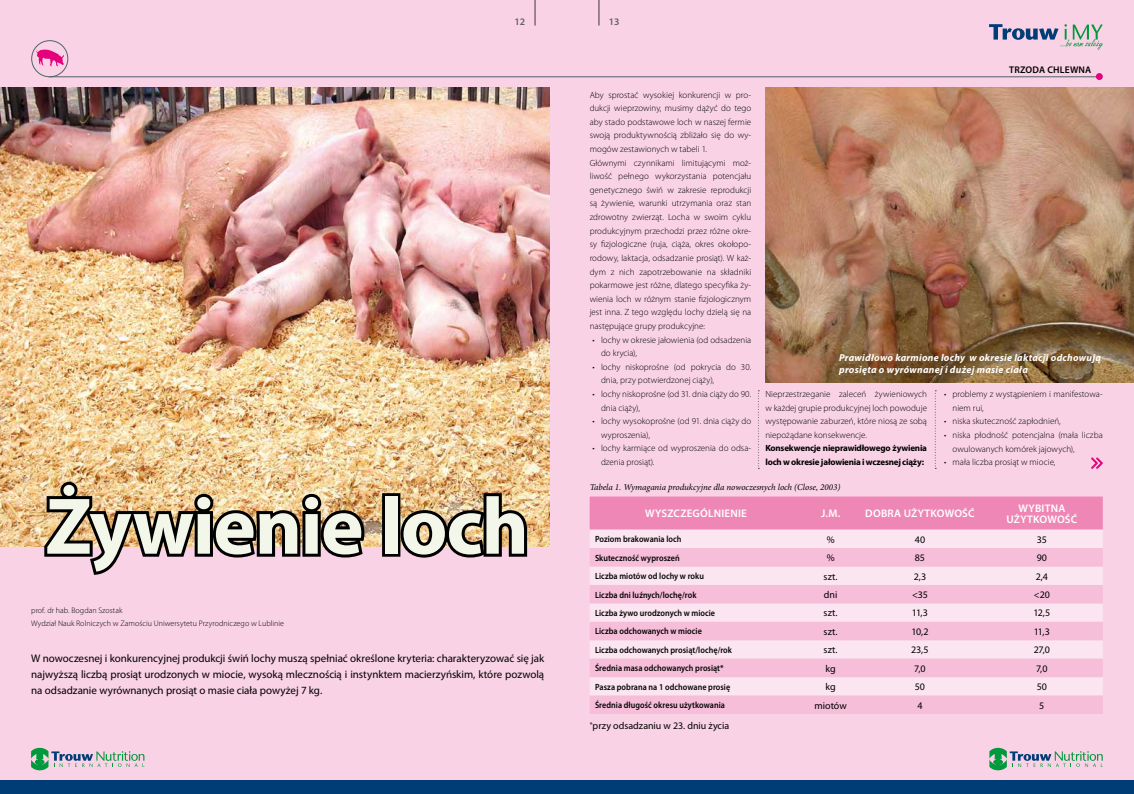
<style>
.page{position:relative;width:1134px;height:794px;background:#fff}
.page>*{position:absolute;margin:0;border:0;box-sizing:border-box;transform-origin:0 0}
.t1{font:700 81px "Myriad Pro";letter-spacing:-.02em;color:#f3f7e9}
.t2{font:11px/16px "Myriad Pro";letter-spacing:-.005em;color:#000;text-align:justify}
.t3{font:600 11px "Myriad Pro";letter-spacing:.02em;color:#fff}
.t4{font:10px "Myriad Pro";letter-spacing:-.005em;color:#000}
.t5{font:italic 700 10px/12px "Myriad Pro";letter-spacing:.025em;color:#fff}
.t6{font:600 10px "Myriad Pro";color:#626261}
.t7{font:600 9.7px "Myriad Pro";letter-spacing:.02em;color:#000}
.t8{font:300 9px/13.6px "Myriad Pro";color:#000}
.t9{font:600 9px "Myriad Pro";letter-spacing:.005em;color:#000;scale:.9 1}
.t10{font:700 9px/13.6px "Myriad Pro";letter-spacing:-.02em;color:#000}
.t11{font:italic 9px "Minion Pro";letter-spacing:-.005em;color:#000}
.t12{font:300 8px/13px "Myriad Pro";letter-spacing:.005em;color:#000}
</style>
<div class="page">
<div style="left:567px;top:0;width:567px;height:794px;background:#f9d2e5"></div>
<div style="left:0;top:0;width:567px;height:794px;background:#f9d2e5"></div>
<div style="left:567px;top:780px;width:567px;height:14px;background:#003d76"></div>
<div style="left:0;top:780px;width:567px;height:14px;background:#003d76"></div>
<hr style="left:534px;top:0;width:2px;height:26px;background:#000">
<hr style="left:598px;top:0;width:2px;height:26px;background:#000">
<svg style="left:989px;top:24px;width:114px;height:26px"></svg>
<svg style="left:989px;top:748px;width:114px;height:22px"></svg>
<svg style="left:31px;top:748px;width:113px;height:22px"></svg>
<hr style="left:49px;top:76px;width:1048px;height:1px;background:#51636c">
<div style="left:1096px;top:73px;width:7px;height:7px;background:#e5007c;border-radius:50%"></div>
<div style="left:31px;top:40px;width:37px;height:37px;border:1px solid #51636c;border-radius:50%"></div>
<svg style="left:36px;top:50px;width:28px;height:16px"></svg>
<img style="left:0;top:88px;width:549px;height:458px">
<img style="left:41px;top:479px;width:326px;height:96px">
<div style="left:382px;top:493px;width:18px;height:64px;border:6px solid #000"></div>
<img style="left:398px;top:490px;width:132px;height:68px">
<div style="left:590px;top:496px;width:513px;height:33px;background:#ef87b6"></div>
<div style="left:590px;top:529px;width:513px;height:19px;background:#fbe5f0"></div>
<svg style="left:590px;top:548px;width:513px;height:166px;background:#f8cfe3"></svg>
<img style="left:765px;top:88px;width:369px;height:295px">
<svg style="left:1091px;top:457px;width:12px;height:12px"></svg>
<svg style="left:758px;top:390px;width:1px;height:79px"></svg>
<svg style="left:935px;top:390px;width:1px;height:79px"></svg>
<p class="t6" style="left:514px;top:15px;width:12px">12</p>
<p class="t6" style="left:609px;top:15px;width:12px">13</p>
<p class="t8" style="left:590px;top:88px;width:163px">Aby sprostać wysokiej konkurencji w pro&shy;dukcji wieprzowiny, musimy dążyć do tego aby stado podstawowe loch w naszej fermie swoją produktywnością zbliżało się do wy&shy;mogów zestawionych w tabeli 1.<br>Głównymi czynnikami limitującymi moż&shy;liwość pełnego wykorzystania potencjału genetycznego świń w zakresie reprodukcji są żywienie, warunki utrzymania oraz stan zdrowotny zwierząt. Locha w swoim cyklu produkcyjnym przechodzi przez różne okre&shy;sy fizjologiczne (ruja, ciąża, okres okołopo&shy;rodowy, laktacja, odsadzanie prosiąt). W każ&shy;dym z nich zapotrzebowanie na składniki pokarmowe jest różne, dlatego specyfika ży&shy;wienia loch w różnym stanie fizjologicznym jest inna. Z tego względu lochy dzielą się na następujące grupy produkcyjne:</p>
<p class="t8" style="left:601px;top:333px;width:152px;text-indent:-9px">• lochy w okresie jałowienia (od odsadzenia do krycia),</p>
<p class="t8" style="left:601px;top:360px;width:152px;text-indent:-9px">• lochy niskoprośne (od pokrycia do 30. dnia, przy potwierdzonej ciąży),</p>
<p class="t8" style="left:601px;top:387px;width:152px;text-indent:-9px">• lochy niskoprośne (od 31. dnia ciąży do 90. dnia ciąży),</p>
<p class="t8" style="left:601px;top:414px;width:152px;text-indent:-9px">• lochy wysokoprośne (od 91. dnia ciąży do wyproszenia),</p>
<p class="t8" style="left:601px;top:441px;width:152px;text-indent:-9px">• lochy karmiące od wyproszenia do odsa&shy;dzenia prosiąt).</p>
<p class="t7" style="left:1009px;top:64px;width:84px">Trzoda chlewna</p>
<p class="t5" style="left:839px;top:352px;width:263px">Prawidłowo karmione lochy w okresie laktacji odchowują prosięta o wyrównanej i dużej masie ciała</p>
<p class="t8" style="left:765px;top:387px;width:163px;text-align:justify">Nieprzestrzeganie zaleceń żywieniowych w każdej grupie produkcyjnej loch powoduje występowanie zaburzeń, które niosą ze sobą niepożądane konsekwencje.</p>
<p class="t10" style="left:765px;top:441px;width:163px">Konsekwencje nieprawidłowego żywienia loch w okresie jałowienia i wczesnej ciąży:</p>
<p class="t8" style="left:952px;top:387px;width:152px;text-indent:-9px">• problemy z wystąpieniem i manifestowa&shy;niem rui,</p>
<p class="t8" style="left:944px;top:414px;width:118px">• niska skuteczność zapłodnień,</p>
<p class="t8" style="left:952px;top:428px;width:152px;text-indent:-9px">• niska płodność potencjalna (mała liczba owulowanych komórek jajowych),</p>
<p class="t8" style="left:944px;top:455px;width:113px">• mała liczba prosiąt w miocie,</p>
<h1 class="t1" style="left:45px;top:473px;width:485px">Żywienie loch</h1>
<p class="t12" style="left:31px;top:603px;width:254px">prof. dr hab. Bogdan Szostak<br>Wydział Nauk Rolniczych w Zamościu Uniwersytetu Przyrodniczego w Lublinie</p>
<p class="t2" style="left:31px;top:650px;width:515px">W nowoczesnej i konkurencyjnej produkcji świń lochy muszą spełniać określone kryteria: charakteryzować się jak najwyższą liczbą prosiąt urodzonych w miocie, wysoką mlecznością i instynktem macierzyńskim, które pozwolą na odsadzanie wyrównanych prosiąt o masie ciała powyżej 7 kg.</p>
<p class="t11" style="left:590px;top:481px;width:252px">Tabela 1. Wymagania produkcyjne dla nowoczesnych loch (Close, 2003)</p>
<p class="t3" style="left:645px;top:506px;width:18px">Wyszcze</p>
<p class="t3" style="left:692px;top:506px;width:28px">gólnienie</p>
<p class="t3" style="left:821px;top:506px;width:21px">J.m.</p>
<p class="t3" style="left:865px;top:506px;width:16px">Dobra</p>
<p class="t3" style="left:904px;top:506px;width:8px">użyt</p>
<p class="t3" style="left:931px;top:506px;width:16px">kowo</p>
<p class="t3" style="left:962px;top:506px;width:14px">ść</p>
<p class="t3" style="left:1018px;top:501px;width:18px">Wybitna</p>
<p class="t3" style="left:1006px;top:512px;width:8px">użyt</p>
<p class="t3" style="left:1033px;top:512px;width:16px">kowo</p>
<p class="t3" style="left:1065px;top:512px;width:14px">ść</p>
<p class="t9" style="left:595px;top:533px;width:98px">Poziom brakowania loch</p>
<p class="t4" style="left:827px;top:533px;width:9px">%</p>
<p class="t4" style="left:915px;top:533px;width:12px">40</p>
<p class="t4" style="left:1037px;top:533px;width:11px">35</p>
<p class="t9" style="left:595px;top:552px;width:96px">Skuteczność wyproszeń</p>
<p class="t4" style="left:827px;top:551px;width:9px">%</p>
<p class="t4" style="left:915px;top:551px;width:12px">85</p>
<p class="t4" style="left:1037px;top:551px;width:12px">90</p>
<p class="t9" style="left:595px;top:570px;width:123px">Liczba miotów od lochy w roku</p>
<p class="t4" style="left:824px;top:570px;width:16px">szt.</p>
<p class="t4" style="left:914px;top:570px;width:14px">2,3</p>
<p class="t4" style="left:1036px;top:570px;width:14px">2,4</p>
<p class="t9" style="left:595px;top:589px;width:114px">Liczba dni luźnych/lochę/rok</p>
<p class="t4" style="left:824px;top:588px;width:15px">dni</p>
<p class="t4" style="left:912px;top:588px;width:17px">&lt;35</p>
<p class="t4" style="left:1034px;top:588px;width:17px">&lt;20</p>
<p class="t9" style="left:595px;top:607px;width:135px">Liczba żywo urodzonych w miocie</p>
<p class="t4" style="left:824px;top:607px;width:16px">szt.</p>
<p class="t4" style="left:912px;top:607px;width:18px">11,3</p>
<p class="t4" style="left:1033px;top:607px;width:18px">12,5</p>
<p class="t9" style="left:595px;top:625px;width:120px">Liczba odchowanych w miocie</p>
<p class="t4" style="left:824px;top:625px;width:16px">szt.</p>
<p class="t4" style="left:911px;top:625px;width:19px">10,2</p>
<p class="t4" style="left:1034px;top:625px;width:18px">11,3</p>
<p class="t9" style="left:595px;top:644px;width:154px">Liczba odchowanych prosiąt/lochę/rok</p>
<p class="t4" style="left:824px;top:643px;width:16px">szt.</p>
<p class="t4" style="left:911px;top:643px;width:19px">23,5</p>
<p class="t4" style="left:1034px;top:643px;width:18px">27,0</p>
<p class="t9" style="left:595px;top:662px;width:144px">Średnia masa odchowanych prosiąt*</p>
<p class="t4" style="left:825px;top:662px;width:12px">kg</p>
<p class="t4" style="left:914px;top:662px;width:13px">7,0</p>
<p class="t4" style="left:1036px;top:662px;width:13px">7,0</p>
<p class="t9" style="left:595px;top:681px;width:152px">Pasza pobrana na 1 odchowane prosię</p>
<p class="t4" style="left:825px;top:680px;width:12px">kg</p>
<p class="t4" style="left:915px;top:680px;width:12px">50</p>
<p class="t4" style="left:1037px;top:680px;width:12px">50</p>
<p class="t9" style="left:595px;top:699px;width:146px">Średnia długość okresu użytkowania</p>
<p class="t4" style="left:814px;top:699px;width:34px">miotów</p>
<p class="t4" style="left:917px;top:699px;width:7px">4</p>
<p class="t4" style="left:1039px;top:699px;width:7px">5</p>
<p class="t4" style="left:590px;top:719px;width:141px"><sup>*</sup>przy odsadzaniu w 23. dniu życia</p>
</div>
